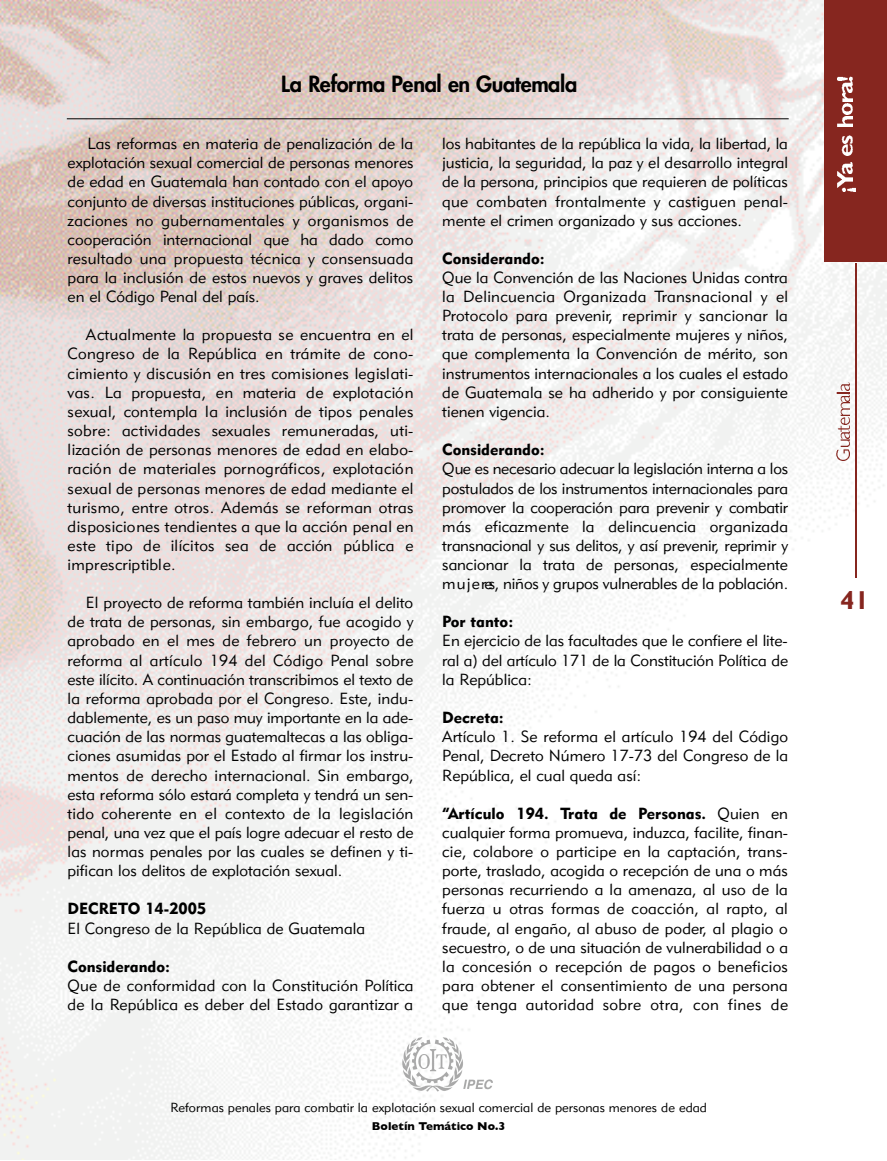
<style>
.page{position:relative;width:887px;height:1161px;background:#fff}
.page>*{position:absolute;margin:0;border:0;box-sizing:border-box;transform-origin:0 0}
.t1{font:700 26.07px "Gill Sans";color:#86261f}
.t2{font:800 21.7px "Futura";letter-spacing:-.02em;color:#000}
.t3{font:15.92px/19.1px "Geometric 415 BT Lite A";color:#000;text-align:justify}
.t4{font:15.92px "Geometric 415 BT Black A";color:#000}
.t5{font:13.12px "Geometric 415 BT Lite A";color:#000}
.t6{font:700 11.55px "Gill Sans";color:#000}
.s1{font-family:"Geometric 415 BT Lite A"}
</style>
<div class="page">
<img style="left:0;top:0;width:887px;height:1159px">
<img style="left:402px;top:1037px;width:90px;height:65px">
<div style="left:824px;top:0;width:63px;height:262px;background:#86261f"></div>
<img style="left:835px;top:449px;width:15px;height:12px">
<img style="left:835px;top:440px;width:15px;height:7px">
<img style="left:835px;top:432px;width:15px;height:6px">
<img style="left:835px;top:394px;width:15px;height:38px">
<svg style="left:835px;top:392px;width:15px;height:1px"></svg>
<img style="left:835px;top:383px;width:15px;height:7px">
<hr style="left:855px;top:264px;width:1px;height:314px;background:#86261f">
<img style="left:841px;top:188px;width:15px;height:4px">
<img style="left:837px;top:174px;width:15px;height:13px">
<img style="left:837px;top:163px;width:15px;height:11px">
<img style="left:841px;top:145px;width:11px;height:10px">
<img style="left:841px;top:135px;width:11px;height:8px">
<img style="left:837px;top:117px;width:15px;height:10px">
<img style="left:841px;top:103px;width:11px;height:12px">
<img style="left:841px;top:82px;width:11px;height:19px">
<img style="left:837px;top:76px;width:15px;height:4px">
<hr style="left:67px;top:118px;width:721px;height:1px;background:#000">
<h2 class="t2" style="left:281px;top:73px;width:297px">La Reforma Penal en Guatemala</h2>
<p class="t3" style="left:68px;top:136px;width:347px;text-indent:20px">Las reformas en materia de penalización de la explotación sexual comercial de personas menores de edad en Guatemala han contado con el apoyo conjunto de diversas instituciones públicas, organi&shy;zaciones no gubernamentales y organismos de cooperación internacional que ha dado como resultado una propuesta técnica y consensuada para la inclusión de estos nuevos y graves delitos en el Código Penal del país.</p>
<p class="t3" style="left:68px;top:327px;width:347px;text-indent:18px">Actualmente la propuesta se encuentra en el C o n g reso de la República en trámite de cono&shy;cimiento y discusión en tres comisiones legislati&shy;vas. La propuesta, en materia de explotación sexual, contempla la inclusión de tipos penales s o b re: actividades sexuales remuneradas, uti&shy;lización de personas menores de edad en elabo&shy;ración de materiales pornográficos, explotación sexual de personas menores de edad mediante el turismo, entre otros. Además se re fo rman otras disposiciones tendientes a que la acción penal en este tipo de ilícitos sea de acción pública e im p rescriptible.</p>
<p class="t3" style="left:68px;top:595px;width:347px;text-indent:18px">El proyecto de reforma también incluía el delito de trata de personas, sin embargo, fue acogido y aprobado en el mes de febrero un proyecto de reforma al artículo 194 del Código Penal sobre este ilícito. A continuación transcribimos el texto de la reforma aprobada por el Congreso. Este, indu&shy;dablemente, es un paso muy importante en la ade&shy;cuación de las normas guatemaltecas a las obliga&shy;ciones asumidas por el Estado al firmar los instru&shy;mentos de derecho internacional. Sin embargo, esta reforma sólo estará completa y tendrá un sen&shy;tido coherente en el contexto de la legislación penal, una vez que el país logre adecuar el resto de las normas penales por las cuales se definen y ti&shy;pifican los delitos de explotación sexual.</p>
<p class="t4" style="left:68px;top:903px;width:140px">DECRETO 14-2005</p>
<p class="t3" style="left:68px;top:920px;width:299px">El Congreso de la República de Guatemala</p>
<p class="t4" style="left:68px;top:960px;width:104px">Considerando:</p>
<p class="t3" style="left:68px;top:977px;width:347px">Que de conformidad con la Constitución Política de la República es deber del Estado garantizar a</p>
<p class="t3" style="left:442px;top:136px;width:347px">los habitantes de la república la vida, la libertad, la justicia, la seguridad, la paz y el desarrollo integral de la persona, principios que requieren de políticas que combaten frontalmente y castiguen penal&shy;mente el crimen organizado y sus acciones.</p>
<p class="t4" style="left:442px;top:252px;width:104px">Considerando:</p>
<p class="t3" style="left:442px;top:269px;width:347px">Que la Convención de las Naciones Unidas contra la Delincuencia Organizada Transnacional y el Protocolo para prevenir, reprimir y sancionar la trata de personas, especialmente mujeres y niños, que complementa la Convención de mérito, son instrumentos internacionales a los cuales el estado de Guatemala se ha adherido y por consiguiente tienen vigencia.</p>
<p class="t4" style="left:442px;top:444px;width:104px">Considerando:</p>
<p class="t3" style="left:442px;top:461px;width:347px">Que es necesario adecuar la legislación interna a los postulados de los instrumentos internacionales para p romover la cooperación para prevenir y combatir más eficazmente la delincuencia org a n iz a d a transnacional y sus delitos, y así pre v e n ir, reprimir y sancionar la trata de personas, especialmente m u j e res, niños y grupos vulnerables de la población.</p>
<p class="t4" style="left:442px;top:616px;width:73px">Por tanto:</p>
<p class="t3" style="left:442px;top:633px;width:347px">En ejercicio de las facultades que le confiere el lite&shy;ral a) del artículo 171 de la Constitución Política de la República:</p>
<p class="t4" style="left:442px;top:711px;width:63px">Decreta:</p>
<p class="t3" style="left:442px;top:728px;width:347px">Artículo 1. Se reforma el artículo 194 del Código Penal, Decreto Número 17-73 del Congreso de la República, el cual queda así:</p>
<p class="t4" style="left:442px;top:807px;width:347px">“Artículo 194. Trata de Pe rs o n a s . <span class="s1">Quien en</span></p>
<p class="t3" style="left:442px;top:824px;width:347px">cualquier forma promueva, induzca, facilite, finan&shy;cie, colabore o participe en la captación, trans&shy;porte, traslado, acogida o recepción de una o más personas recurriendo a la amenaza, al uso de la fuerza u otras formas de coacción, al rapto, al fraude, al engaño, al abuso de poder, al plagio o secuestro, o de una situación de vulnerabilidad o a la concesión o recepción de pagos o beneficios para obtener el consentimiento de una persona que tenga autoridad sobre otra, con fines de</p>
<p class="t5" style="left:170px;top:1103px;width:538px">Reformas penales para combatir la explotación sexual comercial de personas menores de edad</p>
<p class="t6" style="left:372px;top:1119px;width:135px">Boletín Temático No.3</p>
<h1 class="t1" style="left:840px;top:591px;width:30px">41</h1>
</div>
